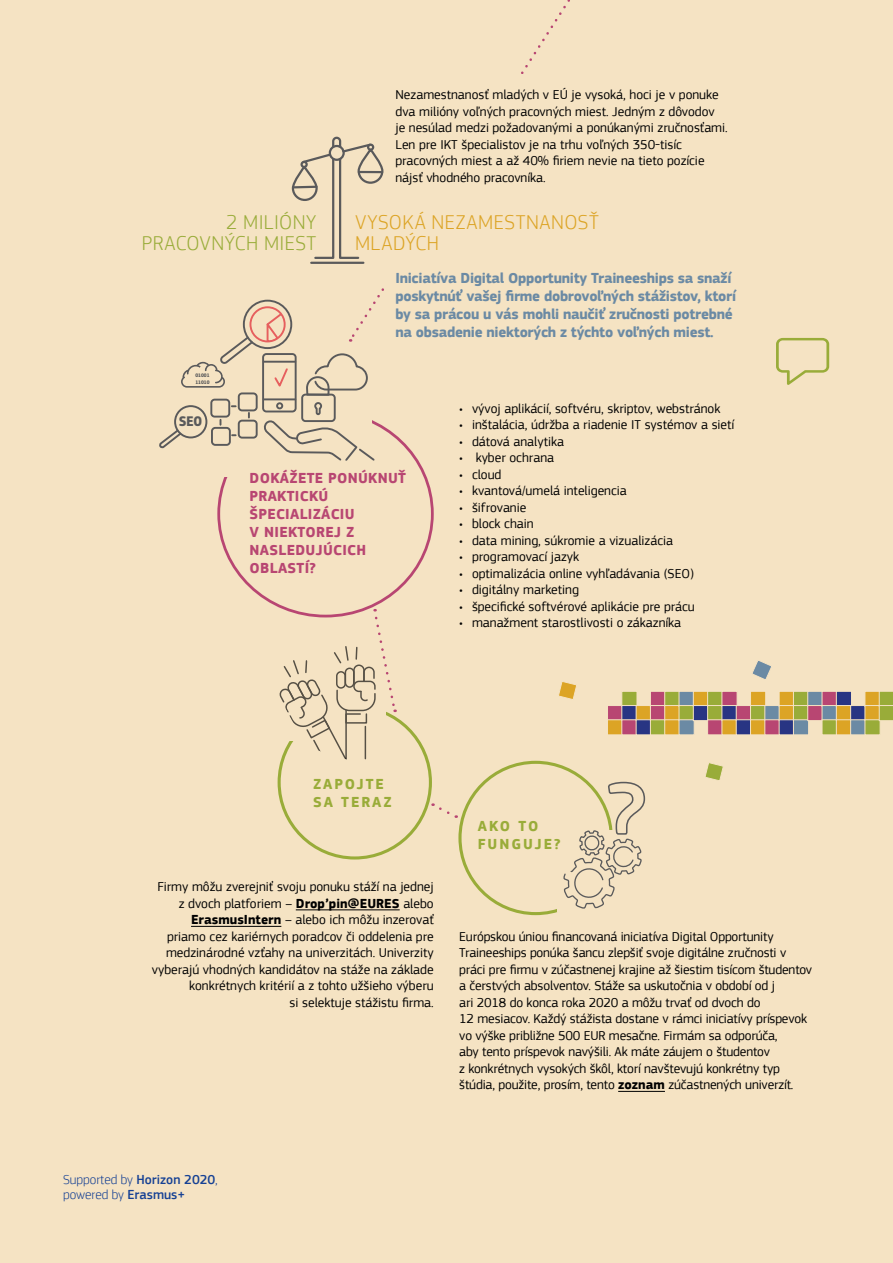
<style>
.page{position:relative;width:893px;height:1263px;background:#f5e3c3}
.page>*{position:absolute;margin:0;border:0;box-sizing:border-box;transform-origin:0 0}
.t1{font:300 21px/21px "EC Square Sans Pro";letter-spacing:.025em;color:#dca425}
.t2{font:300 21px/21px "EC Square Sans Pro";letter-spacing:.015em;color:#99ac39;text-align:right}
.t3{font:700 15px/18px "EC Square Sans Pro";letter-spacing:-.02em;color:#6b8aa4}
.t4{font:700 15px/18px "EC Square Sans Pro";letter-spacing:.02em;color:#b84672}
.t5{font:700 15px/18px "EC Square Sans Pro";letter-spacing:.13em;color:#99ac39}
.t6{font:700 14.55px "EC Square Sans Cond Pro";color:#5a5a5b}
.t7{font:13.5px/16.5px "EC Square Sans Pro";color:#000}
.t8{font:300 13.5px/15px "EC Square Sans Pro";color:#164194}
.t9{font:700 5.4px/6.4px "EC Square Sans Cond Pro";color:#5a5a5b}
.s1{font-weight:700}
.s2{font-weight:500}
</style>
<div class="page">
<div style="left:607px;top:705px;width:16px;height:16px;background:#b84672;border:1px solid #f5e3c3"></div>
<div style="left:607px;top:719px;width:16px;height:16px;background:#dca425;border:1px solid #f5e3c3"></div>
<div style="left:621px;top:691px;width:16px;height:16px;background:#99ac39;border:1px solid #f5e3c3"></div>
<div style="left:621px;top:705px;width:16px;height:16px;background:#283583;border:1px solid #f5e3c3"></div>
<div style="left:621px;top:719px;width:16px;height:16px;background:#b84672;border:1px solid #f5e3c3"></div>
<div style="left:636px;top:705px;width:16px;height:16px;background:#dca425;border:1px solid #f5e3c3"></div>
<div style="left:636px;top:719px;width:16px;height:16px;background:#283583;border:1px solid #f5e3c3"></div>
<div style="left:650px;top:691px;width:16px;height:16px;background:#b84672;border:1px solid #f5e3c3"></div>
<div style="left:650px;top:705px;width:16px;height:16px;background:#b84672;border:1px solid #f5e3c3"></div>
<div style="left:650px;top:719px;width:16px;height:16px;background:#99ac39;border:1px solid #f5e3c3"></div>
<div style="left:664px;top:691px;width:16px;height:16px;background:#99ac39;border:1px solid #f5e3c3"></div>
<div style="left:664px;top:705px;width:16px;height:16px;background:#dca425;border:1px solid #f5e3c3"></div>
<div style="left:664px;top:719px;width:16px;height:16px;background:#dca425;border:1px solid #f5e3c3"></div>
<div style="left:679px;top:691px;width:16px;height:16px;background:#6b8aa4;border:1px solid #f5e3c3"></div>
<div style="left:679px;top:705px;width:16px;height:16px;background:#99ac39;border:1px solid #f5e3c3"></div>
<div style="left:679px;top:719px;width:16px;height:16px;background:#6b8aa4;border:1px solid #f5e3c3"></div>
<div style="left:693px;top:691px;width:16px;height:16px;background:#dca425;border:1px solid #f5e3c3"></div>
<div style="left:693px;top:705px;width:16px;height:16px;background:#283583;border:1px solid #f5e3c3"></div>
<div style="left:707px;top:691px;width:16px;height:16px;background:#99ac39;border:1px solid #f5e3c3"></div>
<div style="left:707px;top:705px;width:16px;height:16px;background:#99ac39;border:1px solid #f5e3c3"></div>
<div style="left:707px;top:719px;width:16px;height:16px;background:#b84672;border:1px solid #f5e3c3"></div>
<div style="left:721px;top:691px;width:16px;height:16px;background:#b84672;border:1px solid #f5e3c3"></div>
<div style="left:721px;top:705px;width:16px;height:16px;background:#283583;border:1px solid #f5e3c3"></div>
<div style="left:721px;top:719px;width:16px;height:16px;background:#dca425;border:1px solid #f5e3c3"></div>
<svg style="left:752px;top:661px;width:19px;height:18px"></svg>
<div style="left:736px;top:705px;width:16px;height:16px;background:#b84672;border:1px solid #f5e3c3"></div>
<div style="left:736px;top:719px;width:16px;height:16px;background:#283583;border:1px solid #f5e3c3"></div>
<div style="left:750px;top:691px;width:16px;height:16px;background:#dca425;border:1px solid #f5e3c3"></div>
<div style="left:750px;top:705px;width:16px;height:16px;background:#99ac39;border:1px solid #f5e3c3"></div>
<div style="left:750px;top:719px;width:16px;height:16px;background:#dca425;border:1px solid #f5e3c3"></div>
<div style="left:764px;top:705px;width:16px;height:16px;background:#6b8aa4;border:1px solid #f5e3c3"></div>
<div style="left:764px;top:719px;width:16px;height:16px;background:#b84672;border:1px solid #f5e3c3"></div>
<svg style="left:559px;top:682px;width:17px;height:17px"></svg>
<div style="left:779px;top:691px;width:16px;height:16px;background:#dca425;border:1px solid #f5e3c3"></div>
<div style="left:779px;top:705px;width:16px;height:16px;background:#dca425;border:1px solid #f5e3c3"></div>
<div style="left:779px;top:719px;width:16px;height:16px;background:#283583;border:1px solid #f5e3c3"></div>
<div style="left:793px;top:691px;width:16px;height:16px;background:#99ac39;border:1px solid #f5e3c3"></div>
<div style="left:793px;top:705px;width:16px;height:16px;background:#99ac39;border:1px solid #f5e3c3"></div>
<div style="left:793px;top:719px;width:16px;height:16px;background:#6b8aa4;border:1px solid #f5e3c3"></div>
<div style="left:807px;top:691px;width:16px;height:16px;background:#6b8aa4;border:1px solid #f5e3c3"></div>
<div style="left:807px;top:705px;width:16px;height:16px;background:#b84672;border:1px solid #f5e3c3"></div>
<div style="left:822px;top:691px;width:16px;height:16px;background:#b84672;border:1px solid #f5e3c3"></div>
<div style="left:822px;top:705px;width:16px;height:16px;background:#6b8aa4;border:1px solid #f5e3c3"></div>
<div style="left:822px;top:719px;width:16px;height:16px;background:#99ac39;border:1px solid #f5e3c3"></div>
<div style="left:836px;top:691px;width:16px;height:16px;background:#283583;border:1px solid #f5e3c3"></div>
<div style="left:836px;top:705px;width:16px;height:16px;background:#dca425;border:1px solid #f5e3c3"></div>
<div style="left:836px;top:719px;width:16px;height:16px;background:#dca425;border:1px solid #f5e3c3"></div>
<div style="left:850px;top:705px;width:16px;height:16px;background:#283583;border:1px solid #f5e3c3"></div>
<div style="left:850px;top:719px;width:16px;height:16px;background:#6b8aa4;border:1px solid #f5e3c3"></div>
<div style="left:864px;top:691px;width:16px;height:16px;background:#dca425;border:1px solid #f5e3c3"></div>
<div style="left:864px;top:705px;width:16px;height:16px;background:#dca425;border:1px solid #f5e3c3"></div>
<div style="left:864px;top:719px;width:16px;height:16px;background:#99ac39;border:1px solid #f5e3c3"></div>
<svg style="left:705px;top:763px;width:18px;height:17px"></svg>
<svg style="left:879px;top:691px;width:14px;height:30px"></svg>
<svg style="left:776px;top:338px;width:53px;height:47px"></svg>
<svg style="left:433px;top:803px;width:24px;height:15px"></svg>
<hr style="left:618px;top:1091px;width:47px;height:1px;background:#000">
<hr style="left:296px;top:909px;width:104px;height:1px;background:#000">
<hr style="left:191px;top:926px;width:90px;height:1px;background:#000">
<hr style="left:311px;top:262px;width:52px;height:2px;background:#5a5a5b">
<div style="left:357px;top:149px;width:26px;height:35px;border:2px solid #5a5a5b;border-radius:12px"></div>
<hr style="left:359px;top:171px;width:23px;height:2px;background:#5a5a5b">
<div style="left:367px;top:144px;width:7px;height:7px;border:2px solid #5a5a5b;border-radius:50%"></div>
<svg style="left:291px;top:137px;width:82px;height:122px"></svg>
<svg style="left:279px;top:609px;width:118px;height:151px"></svg>
<svg style="left:563px;top:781px;width:83px;height:128px"></svg>
<svg style="left:159px;top:305px;width:216px;height:156px"></svg>
<p class="t7" style="left:395px;top:86px;width:334px">Nezamestnanosť mladých v EÚ je vysoká, hoci je v ponuke dva milióny voľných pracovných miest. Jedným z dôvodov je nesúlad medzi požadovanými a ponúkanými zručnosťami.<br>Len pre IKT špecialistov je na trhu voľných 350-tisíc pracovných miest a až 40% firiem nevie na tieto pozície nájsť vhodného pracovníka.</p>
<h1 class="t2" style="left:142px;top:211px;width:176px">2 MILIÓNY<br>PRACOVNÝCH MIEST</h1>
<h1 class="t1" style="left:355px;top:211px;width:245px">VYSOKÁ NEZAMESTNANOSŤ<br>MLADÝCH</h1>
<p class="t9" style="left:195px;top:372px;width:16px">01001<br>11010</p>
<p class="t6" style="left:179px;top:413px;width:24px">SEO</p>
<p class="t3" style="left:395px;top:270px;width:342px">Iniciatíva Digital Opportunity Traineeships sa snaží poskytnúť vašej firme dobrovoľných stážistov, ktorí by sa prácou u vás mohli naučiť zručnosti potrebné na obsadenie niektorých z týchto voľných miest.</p>
<p class="t4" style="left:250px;top:470px;width:158px">DOKÁŽETE PONÚKNUŤ<br>PRAKTICKÚ<br>ŠPECIALIZÁCIU<br>V NIEKTOREJ Z<br>NASLEDUJÚCICH<br>OBLASTÍ?</p>
<p class="t7" style="left:459px;top:400px;width:263px">• vývoj aplikácií, softvéru, skriptov, webstránok</p>
<p class="t7" style="left:459px;top:416px;width:277px">• inštalácia, údržba a riadenie IT systémov a sietí</p>
<p class="t7" style="left:459px;top:433px;width:106px">• dátová analytika</p>
<p class="t7" style="left:459px;top:449px;width:96px">• kyber ochrana</p>
<p class="t7" style="left:459px;top:466px;width:44px">• cloud</p>
<p class="t7" style="left:459px;top:482px;width:169px">• kvantová/umelá inteligencia</p>
<p class="t7" style="left:459px;top:499px;width:69px">• šifrovanie</p>
<p class="t7" style="left:459px;top:515px;width:76px">• block chain</p>
<p class="t7" style="left:459px;top:532px;width:215px">• data mining, súkromie a vizualizácia</p>
<p class="t7" style="left:459px;top:548px;width:122px">• programovací jazyk</p>
<p class="t7" style="left:459px;top:565px;width:236px">• optimalizácia online vyhľadávania (SEO)</p>
<p class="t7" style="left:459px;top:581px;width:121px">• digitálny marketing</p>
<p class="t7" style="left:459px;top:598px;width:237px">• špecifické softvérové aplikácie pre prácu</p>
<p class="t7" style="left:459px;top:614px;width:223px">• manažment starostlivosti o zákazníka</p>
<p class="t5" style="left:313px;top:775px;width:80px">ZAPOJTE<br>SA TERAZ</p>
<p class="t5" style="left:478px;top:818px;width:84px">AKO TO<br>FUNGUJE?</p>
<p class="t7" style="left:152px;top:878px;width:283px;text-align:right">Firmy môžu zverejniť svoju ponuku stáží na jednej z dvoch platforiem – <span class="s1">Drop’pin@EURES</span> alebo <span class="s1">ErasmusIntern</span> – alebo ich môžu inzerovať priamo cez kariérnych poradcov či oddelenia pre medzinárodné vzťahy na univerzitách. Univerzity vyberajú vhodných kandidátov na stáže na základe konkrétnych kritérií a z tohto užšieho výberu<br>si selektuje stážistu firma.</p>
<p class="t7" style="left:459px;top:928px;width:354px">Európskou úniou financovaná iniciatíva Digital Opportunity Traineeships ponúka šancu zlepšiť svoje digitálne zručnosti v práci pre firmu v zúčastnenej krajine až šiestim tisícom študentov a čerstvých absolventov. Stáže sa uskutočnia v období od j<br>ari 2018 do konca roka 2020 a môžu trvať od dvoch do<br>12 mesiacov. Každý stážista dostane v rámci iniciatívy príspevok vo výške približne 500 EUR mesačne. Firmám sa odporúča,<br>aby tento príspevok navýšili. Ak máte záujem o študentov<br>z konkrétnych vysokých škôl, ktorí navštevujú konkrétny typ štúdia, použite, prosím, tento <span class="s1">zoznam</span> zúčastnených univerzít.</p>
<p class="t8" style="left:63px;top:1172px;width:156px">Supported by <span class="s2">Horizon 2020</span>, powered by <span class="s2">Erasmus+</span></p>
</div>
